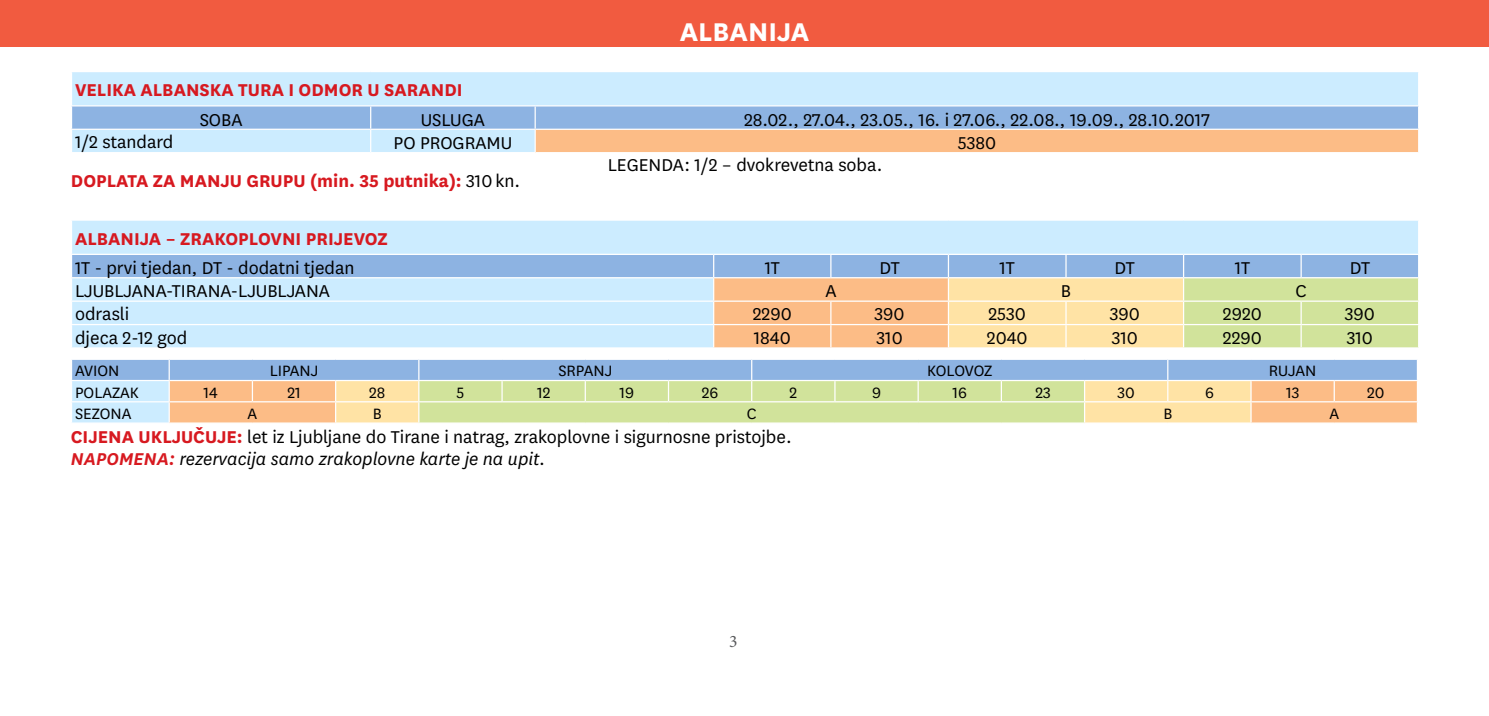
<style>
.page{position:relative;width:1489px;height:716px;background:#fff}
.page>*{position:absolute;margin:0;border:0;box-sizing:border-box;transform-origin:0 0}
.t1{font:700 30px "National";color:#fff}
.t2{font:20px/22px "National";color:#000}
.t3{font:700 20px "National";color:#d71920}
.t4{font:17.5px "National";color:#000}
.t5{font:17.5px "Minion Pro";color:#58595b}
.s1{font-weight:400;color:#000}
.s2{font-weight:700;color:#d71920}
.s3{font-weight:600;font-style:italic;color:#d71920}
.s4{font-style:italic}
</style>
<div class="page">
<div style="left:72px;top:72px;width:1345px;height:33px;background:#ccecff"></div>
<svg style="left:71px;top:106px;width:1347px;height:46px"></svg>
<div style="left:72px;top:220px;width:1345px;height:33px;background:#ccecff"></div>
<svg style="left:72px;top:254px;width:1346px;height:93px"></svg>
<hr style="left:1417px;top:325px;width:2px;height:22px;background:#fff">
<svg style="left:72px;top:359px;width:1345px;height:63px"></svg>
<div style="left:0;top:0;width:1488px;height:47px;background:#f15b40"></div>
<h1 class="t1" style="left:679px;top:10px;width:131px">ALBANIJA</h1>
<p class="t3" style="left:75px;top:76px;width:389px">VELIKA ALBANSKA TURA I ODMOR U SARANDI</p>
<p class="t2" style="left:200px;top:108px;width:44px">SOBA</p>
<p class="t2" style="left:421px;top:108px;width:65px">USLUGA</p>
<p class="t2" style="left:744px;top:108px;width:467px">28.02., 27.04., 23.05., 16. i 27.06., 22.08., 19.09., 28.10.2017</p>
<p class="t2" style="left:75px;top:130px;width:100px">1/2 standard</p>
<p class="t2" style="left:393px;top:131px;width:120px">PO PROGRAMU</p>
<p class="t2" style="left:957px;top:131px;width:40px">5380</p>
<p class="t2" style="left:607px;top:153px;width:276px">LEGENDA: 1/2 – dvokrevetna soba.</p>
<p class="t3" style="left:71px;top:167px;width:451px">DOPLATA ZA MANJU GRUPU (min. 35 putnika): <span class="s1">310 kn.</span></p>
<p class="t3" style="left:75px;top:224px;width:314px">ALBANIJA – ZRAKOPLOVNI PRIJEVOZ</p>
<p class="t2" style="left:75px;top:255px;width:281px">1T - prvi tjedan, DT - dodatni tjedan</p>
<p class="t2" style="left:764px;top:255px;width:17px">1T</p>
<p class="t2" style="left:879px;top:255px;width:22px">DT</p>
<p class="t2" style="left:999px;top:255px;width:17px">1T</p>
<p class="t2" style="left:1114px;top:255px;width:22px">DT</p>
<p class="t2" style="left:1234px;top:255px;width:17px">1T</p>
<p class="t2" style="left:1349px;top:255px;width:22px">DT</p>
<p class="t2" style="left:75px;top:279px;width:256px">LJUBLJANA-TIRANA-LJUBLJANA</p>
<p class="t2" style="left:825px;top:279px;width:13px">A</p>
<p class="t2" style="left:1060px;top:279px;width:12px">B</p>
<p class="t2" style="left:1295px;top:279px;width:13px">C</p>
<p class="t2" style="left:75px;top:302px;width:56px">odrasli</p>
<p class="t2" style="left:752px;top:302px;width:40px">2290</p>
<p class="t2" style="left:874px;top:302px;width:32px">390</p>
<p class="t2" style="left:988px;top:302px;width:39px">2530</p>
<p class="t2" style="left:1109px;top:302px;width:32px">390</p>
<p class="t2" style="left:1222px;top:302px;width:40px">2920</p>
<p class="t2" style="left:1344px;top:302px;width:32px">390</p>
<p class="t2" style="left:75px;top:325px;width:114px">djeca 2-12 god</p>
<p class="t2" style="left:753px;top:325px;width:39px">1840</p>
<p class="t2" style="left:876px;top:325px;width:28px">310</p>
<p class="t2" style="left:986px;top:325px;width:42px">2040</p>
<p class="t2" style="left:1111px;top:325px;width:28px">310</p>
<p class="t2" style="left:1222px;top:325px;width:40px">2290</p>
<p class="t2" style="left:1346px;top:325px;width:28px">310</p>
<p class="t4" style="left:75px;top:359px;width:46px">AVION</p>
<p class="t4" style="left:270px;top:359px;width:50px">LIPANJ</p>
<p class="t4" style="left:558px;top:359px;width:55px">SRPANJ</p>
<p class="t4" style="left:927px;top:359px;width:67px">KOLOVOZ</p>
<p class="t4" style="left:1268px;top:359px;width:49px">RUJAN</p>
<p class="t4" style="left:75px;top:380px;width:65px">POLAZAK</p>
<p class="t4" style="left:204px;top:380px;width:16px">14</p>
<p class="t4" style="left:287px;top:380px;width:15px">21</p>
<p class="t4" style="left:369px;top:380px;width:18px">28</p>
<p class="t4" style="left:456px;top:380px;width:9px">5</p>
<p class="t4" style="left:537px;top:380px;width:15px">12</p>
<p class="t4" style="left:619px;top:380px;width:16px">19</p>
<p class="t4" style="left:702px;top:380px;width:18px">26</p>
<p class="t4" style="left:789px;top:380px;width:9px">2</p>
<p class="t4" style="left:872px;top:380px;width:11px">9</p>
<p class="t4" style="left:952px;top:380px;width:16px">16</p>
<p class="t4" style="left:1035px;top:380px;width:17px">23</p>
<p class="t4" style="left:1117px;top:380px;width:19px">30</p>
<p class="t4" style="left:1204px;top:380px;width:10px">6</p>
<p class="t4" style="left:1285px;top:380px;width:15px">13</p>
<p class="t4" style="left:1366px;top:380px;width:19px">20</p>
<p class="t4" style="left:75px;top:402px;width:58px">SEZONA</p>
<p class="t4" style="left:247px;top:402px;width:11px">A</p>
<p class="t4" style="left:373px;top:402px;width:10px">B</p>
<p class="t4" style="left:747px;top:402px;width:11px">C</p>
<p class="t4" style="left:1163px;top:402px;width:10px">B</p>
<p class="t4" style="left:1329px;top:402px;width:11px">A</p>
<p class="t2" style="left:71px;top:424px;width:722px"><span class="s2">CIJENA UKLJUČUJE:</span> let iz Ljubljane do Tirane i natrag, zrakoplovne i sigurnosne pristojbe.<br><span class="s3">NAPOMENA:</span> <span class="s4">rezervacija samo zrakoplovne karte je na upit.</span></p>
<p class="t5" style="left:729px;top:629px;width:10px">3</p>
</div>
